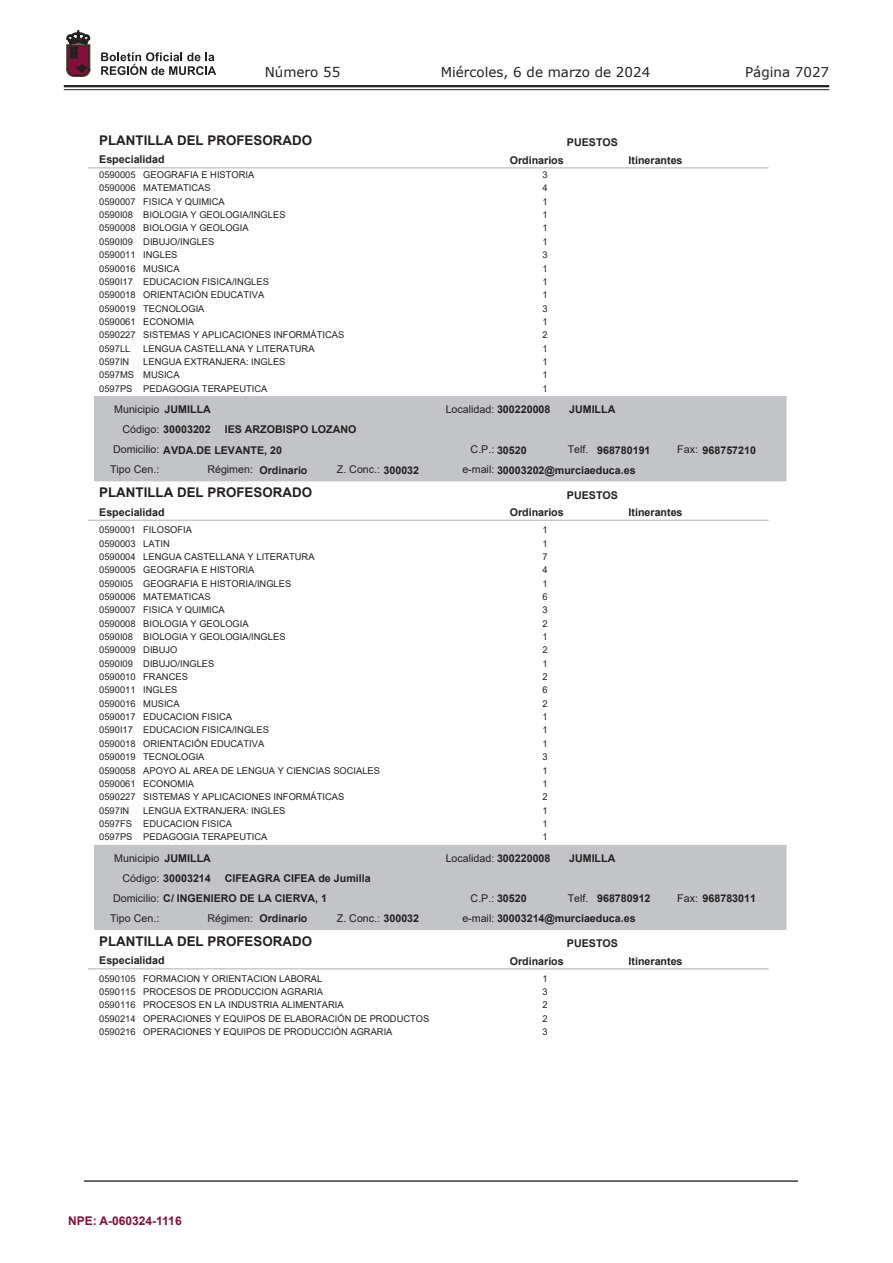
<style>
.page{position:relative;width:893px;height:1263px;background:#fff}
.page>*{position:absolute;margin:0;border:0;box-sizing:border-box;transform-origin:0 0}
.t1{font:13.5px "Verdana";color:#231f20}
.t2{font:700 13.35px "Arial";color:#231f20}
.t3{font:700 12px "Arial";color:#830f3b}
.t4{font:700 10.65px/20.1px "Arial";color:#231f20}
.t5{font:10.65px/20px "Arial";color:#231f20}
.t6{font:9.3px "Arial";color:#231f20}
.s1{font-weight:700}
.s2{font-weight:400}
</style>
<div class="page">
<hr style="left:64px;top:85px;width:765px;height:2px;background:#231f20">
<hr style="left:64px;top:89px;width:765px;height:1px;background:#231f20">
<svg style="left:101px;top:52px;width:115px;height:23px"></svg>
<svg style="left:67px;top:31px;width:23px;height:45px"></svg>
<hr style="left:89px;top:167px;width:679px;height:2px;background:#c3c4c7">
<div style="left:95px;top:397px;width:691px;height:84px;background:#c3c4c7"></div>
<hr style="left:89px;top:520px;width:679px;height:1px;background:#c3c4c7">
<div style="left:95px;top:845px;width:691px;height:84px;background:#c3c4c7"></div>
<hr style="left:89px;top:968px;width:679px;height:1px;background:#c3c4c7">
<hr style="left:85px;top:1180px;width:712px;height:2px;background:#231f20">
<h1 class="t1" style="left:265px;top:62px;width:77px">Número 55</h1>
<h1 class="t1" style="left:441px;top:62px;width:211px">Miércoles, 6 de marzo de 2024</h1>
<h1 class="t1" style="left:745px;top:62px;width:86px">Página 7027</h1>
<h2 class="t2" style="left:99px;top:130px;width:214px">PLANTILLA DEL PROFESORADO</h2>
<p class="t4" style="left:567px;top:133px;width:53px">PUESTOS</p>
<p class="t6" style="left:99px;top:168px;width:157px">0590005 GEOGRAFIA E HISTORIA</p>
<p class="t6" style="left:543px;top:168px;width:7px">3</p>
<p class="t6" style="left:99px;top:182px;width:113px">0590006 MATEMATICAS</p>
<p class="t6" style="left:543px;top:182px;width:7px">4</p>
<p class="t6" style="left:99px;top:195px;width:127px">0590007 FISICA Y QUIMICA</p>
<p class="t6" style="left:543px;top:195px;width:7px">1</p>
<p class="t6" style="left:99px;top:208px;width:188px">0590I08 BIOLOGIA Y GEOLOGIA/INGLES</p>
<p class="t6" style="left:543px;top:208px;width:7px">1</p>
<p class="t6" style="left:99px;top:222px;width:151px">0590008 BIOLOGIA Y GEOLOGIA</p>
<p class="t6" style="left:543px;top:222px;width:7px">1</p>
<p class="t6" style="left:99px;top:235px;width:117px">0590I09 DIBUJO/INGLES</p>
<p class="t6" style="left:543px;top:235px;width:7px">1</p>
<p class="t6" style="left:99px;top:248px;width:80px">0590011 INGLES</p>
<p class="t6" style="left:543px;top:248px;width:7px">3</p>
<p class="t6" style="left:99px;top:262px;width:82px">0590016 MUSICA</p>
<p class="t6" style="left:543px;top:262px;width:7px">1</p>
<p class="t6" style="left:99px;top:275px;width:171px">0590I17 EDUCACION FISICA/INGLES</p>
<p class="t6" style="left:543px;top:275px;width:7px">1</p>
<p class="t6" style="left:99px;top:289px;width:167px">0590018 ORIENTACIÓN EDUCATIVA</p>
<p class="t6" style="left:543px;top:289px;width:7px">1</p>
<p class="t6" style="left:99px;top:302px;width:107px">0590019 TECNOLOGIA</p>
<p class="t6" style="left:543px;top:302px;width:7px">3</p>
<p class="t6" style="left:99px;top:315px;width:96px">0590061 ECONOMIA</p>
<p class="t6" style="left:543px;top:315px;width:7px">1</p>
<p class="t6" style="left:99px;top:329px;width:246px">0590227 SISTEMAS Y APLICACIONES INFORMÁTICAS</p>
<p class="t6" style="left:543px;top:329px;width:7px">2</p>
<p class="t6" style="left:99px;top:342px;width:33px">0597LL</p>
<p class="t6" style="left:143px;top:342px;width:173px">LENGUA CASTELLANA Y LITERATURA</p>
<p class="t6" style="left:542px;top:342px;width:7px">1</p>
<p class="t6" style="left:99px;top:355px;width:32px">0597IN</p>
<p class="t6" style="left:143px;top:355px;width:144px">LENGUA EXTRANJERA: INGLES</p>
<p class="t6" style="left:543px;top:355px;width:7px">1</p>
<p class="t6" style="left:99px;top:369px;width:82px">0597MS MUSICA</p>
<p class="t6" style="left:543px;top:369px;width:7px">1</p>
<p class="t6" style="left:99px;top:382px;width:170px">0597PS PEDAGOGIA TERAPEUTICA</p>
<p class="t6" style="left:543px;top:382px;width:7px">1</p>
<p class="t5" style="left:110px;top:420px;width:173px;text-indent:12px">Código: <span class="s1">30003202<br></span>Domicilio: <span class="s1">AVDA.DE LEVANTE, 20<br></span>Tipo Cen.:</p>
<p class="t4" style="left:99px;top:150px;width:67px">Especialidad</p>
<p class="t4" style="left:510px;top:150px;width:55px">Ordinarios</p>
<p class="t4" style="left:629px;top:150px;width:55px">Itinerantes</p>
<p class="t5" style="left:114px;top:400px;width:47px">Municipio</p>
<p class="t5" style="left:446px;top:400px;width:106px">Localidad: <span class="s1">300220008</span></p>
<p class="t4" style="left:462px;top:440px;width:175px;text-indent:8px"><span class="s2">C.P.:</span> 30520<br><span class="s2">e-mail:</span> 30003202@murciaeduca.es</p>
<p class="t4" style="left:677px;top:440px;width:80px"><span class="s2">Fax:</span> 968757210</p>
<p class="t4" style="left:165px;top:400px;width:48px">JUMILLA</p>
<p class="t4" style="left:569px;top:400px;width:48px">JUMILLA</p>
<p class="t4" style="left:597px;top:440px;width:55px">968780191</p>
<p class="t4" style="left:225px;top:420px;width:133px">IES ARZOBISPO LOZANO</p>
<p class="t4" style="left:259px;top:460px;width:50px">Ordinario</p>
<p class="t5" style="left:568px;top:440px;width:22px">Telf.</p>
<p class="t5" style="left:207px;top:460px;width:47px">Régimen:</p>
<p class="t5" style="left:337px;top:460px;width:84px">Z. Conc.: <span class="s1">300032</span></p>
<h2 class="t2" style="left:99px;top:483px;width:214px">PLANTILLA DEL PROFESORADO</h2>
<p class="t4" style="left:567px;top:485px;width:53px">PUESTOS</p>
<p class="t6" style="left:99px;top:523px;width:94px">0590001 FILOSOFIA</p>
<p class="t6" style="left:543px;top:523px;width:7px">1</p>
<p class="t6" style="left:99px;top:537px;width:72px">0590003 LATIN</p>
<p class="t6" style="left:543px;top:537px;width:7px">1</p>
<p class="t6" style="left:99px;top:550px;width:217px">0590004 LENGUA CASTELLANA Y LITERATURA</p>
<p class="t6" style="left:542px;top:550px;width:7px">7</p>
<p class="t6" style="left:99px;top:563px;width:157px">0590005 GEOGRAFIA E HISTORIA</p>
<p class="t6" style="left:543px;top:563px;width:7px">4</p>
<p class="t6" style="left:99px;top:577px;width:194px">0590I05 GEOGRAFIA E HISTORIA/INGLES</p>
<p class="t6" style="left:543px;top:577px;width:7px">1</p>
<p class="t6" style="left:99px;top:590px;width:113px">0590006 MATEMATICAS</p>
<p class="t6" style="left:543px;top:590px;width:7px">6</p>
<p class="t6" style="left:99px;top:604px;width:127px">0590007 FISICA Y QUIMICA</p>
<p class="t6" style="left:543px;top:604px;width:7px">3</p>
<p class="t6" style="left:99px;top:617px;width:151px">0590008 BIOLOGIA Y GEOLOGIA</p>
<p class="t6" style="left:543px;top:617px;width:7px">2</p>
<p class="t6" style="left:99px;top:630px;width:188px">0590I08 BIOLOGIA Y GEOLOGIA/INGLES</p>
<p class="t6" style="left:543px;top:630px;width:7px">1</p>
<p class="t6" style="left:99px;top:644px;width:80px">0590009 DIBUJO</p>
<p class="t6" style="left:543px;top:644px;width:7px">2</p>
<p class="t6" style="left:99px;top:657px;width:117px">0590I09 DIBUJO/INGLES</p>
<p class="t6" style="left:543px;top:657px;width:7px">1</p>
<p class="t6" style="left:99px;top:670px;width:90px">0590010 FRANCES</p>
<p class="t6" style="left:543px;top:670px;width:7px">2</p>
<p class="t6" style="left:99px;top:684px;width:80px">0590011 INGLES</p>
<p class="t6" style="left:543px;top:684px;width:7px">6</p>
<p class="t6" style="left:99px;top:697px;width:82px">0590016 MUSICA</p>
<p class="t6" style="left:543px;top:697px;width:7px">2</p>
<p class="t6" style="left:99px;top:710px;width:134px">0590017 EDUCACION FISICA</p>
<p class="t6" style="left:543px;top:710px;width:7px">1</p>
<p class="t6" style="left:99px;top:724px;width:171px">0590I17 EDUCACION FISICA/INGLES</p>
<p class="t6" style="left:543px;top:724px;width:7px">1</p>
<p class="t6" style="left:99px;top:737px;width:167px">0590018 ORIENTACIÓN EDUCATIVA</p>
<p class="t6" style="left:543px;top:737px;width:7px">1</p>
<p class="t6" style="left:99px;top:750px;width:107px">0590019 TECNOLOGIA</p>
<p class="t6" style="left:543px;top:750px;width:7px">3</p>
<p class="t6" style="left:99px;top:764px;width:282px">0590058 APOYO AL AREA DE LENGUA Y CIENCIAS SOCIALES</p>
<p class="t6" style="left:543px;top:764px;width:7px">1</p>
<p class="t6" style="left:99px;top:777px;width:96px">0590061 ECONOMIA</p>
<p class="t6" style="left:543px;top:777px;width:7px">1</p>
<p class="t6" style="left:99px;top:790px;width:246px">0590227 SISTEMAS Y APLICACIONES INFORMÁTICAS</p>
<p class="t6" style="left:543px;top:790px;width:7px">2</p>
<p class="t6" style="left:99px;top:804px;width:32px">0597IN</p>
<p class="t6" style="left:143px;top:804px;width:144px">LENGUA EXTRANJERA: INGLES</p>
<p class="t6" style="left:543px;top:804px;width:7px">1</p>
<p class="t6" style="left:99px;top:817px;width:134px">0597FS EDUCACION FISICA</p>
<p class="t6" style="left:543px;top:817px;width:7px">1</p>
<p class="t6" style="left:99px;top:831px;width:170px">0597PS PEDAGOGIA TERAPEUTICA</p>
<p class="t6" style="left:543px;top:831px;width:7px">1</p>
<p class="t4" style="left:110px;top:868px;width:219px;text-indent:12px"><span class="s2">Código:</span> 30003214<br><span class="s2">Domicilio:</span> C/ INGENIERO DE LA CIERVA, 1<br><span class="s2">Tipo Cen.:</span></p>
<p class="t4" style="left:99px;top:502px;width:67px">Especialidad</p>
<p class="t4" style="left:510px;top:503px;width:55px">Ordinarios</p>
<p class="t4" style="left:629px;top:503px;width:55px">Itinerantes</p>
<p class="t5" style="left:446px;top:848px;width:106px">Localidad: <span class="s1">300220008</span></p>
<p class="t4" style="left:462px;top:888px;width:175px;text-indent:8px"><span class="s2">C.P.:</span> 30520<br><span class="s2">e-mail:</span> 30003214@murciaeduca.es</p>
<p class="t4" style="left:677px;top:888px;width:80px"><span class="s2">Fax:</span> 968783011</p>
<p class="t5" style="left:114px;top:848px;width:47px">Municipio</p>
<p class="t4" style="left:165px;top:848px;width:48px">JUMILLA</p>
<p class="t4" style="left:569px;top:848px;width:48px">JUMILLA</p>
<p class="t4" style="left:597px;top:888px;width:55px">968780912</p>
<p class="t4" style="left:225px;top:868px;width:147px">CIFEAGRA CIFEA de Jumilla</p>
<p class="t4" style="left:259px;top:908px;width:50px">Ordinario</p>
<p class="t5" style="left:568px;top:888px;width:22px">Telf.</p>
<p class="t5" style="left:207px;top:908px;width:47px">Régimen:</p>
<p class="t5" style="left:337px;top:908px;width:84px">Z. Conc.: <span class="s1">300032</span></p>
<h2 class="t2" style="left:99px;top:931px;width:214px">PLANTILLA DEL PROFESORADO</h2>
<p class="t4" style="left:567px;top:934px;width:53px">PUESTOS</p>
<p class="t6" style="left:99px;top:972px;width:225px">0590105 FORMACION Y ORIENTACION LABORAL</p>
<p class="t6" style="left:543px;top:972px;width:7px">1</p>
<p class="t6" style="left:99px;top:985px;width:225px">0590115 PROCESOS DE PRODUCCION AGRARIA</p>
<p class="t6" style="left:543px;top:985px;width:7px">3</p>
<p class="t6" style="left:99px;top:999px;width:246px">0590116 PROCESOS EN LA INDUSTRIA ALIMENTARIA</p>
<p class="t6" style="left:543px;top:999px;width:7px">2</p>
<p class="t6" style="left:99px;top:1012px;width:332px">0590214 OPERACIONES Y EQUIPOS DE ELABORACIÓN DE PRODUCTOS</p>
<p class="t6" style="left:543px;top:1012px;width:7px">2</p>
<p class="t6" style="left:99px;top:1025px;width:295px">0590216 OPERACIONES Y EQUIPOS DE PRODUCCIÓN AGRARIA</p>
<p class="t6" style="left:543px;top:1025px;width:7px">3</p>
<p class="t4" style="left:99px;top:951px;width:67px">Especialidad</p>
<p class="t4" style="left:510px;top:951px;width:55px">Ordinarios</p>
<p class="t4" style="left:629px;top:951px;width:55px">Itinerantes</p>
<p class="t3" style="left:68px;top:1212px;width:115px">NPE: A-060324-1116</p>
</div>
